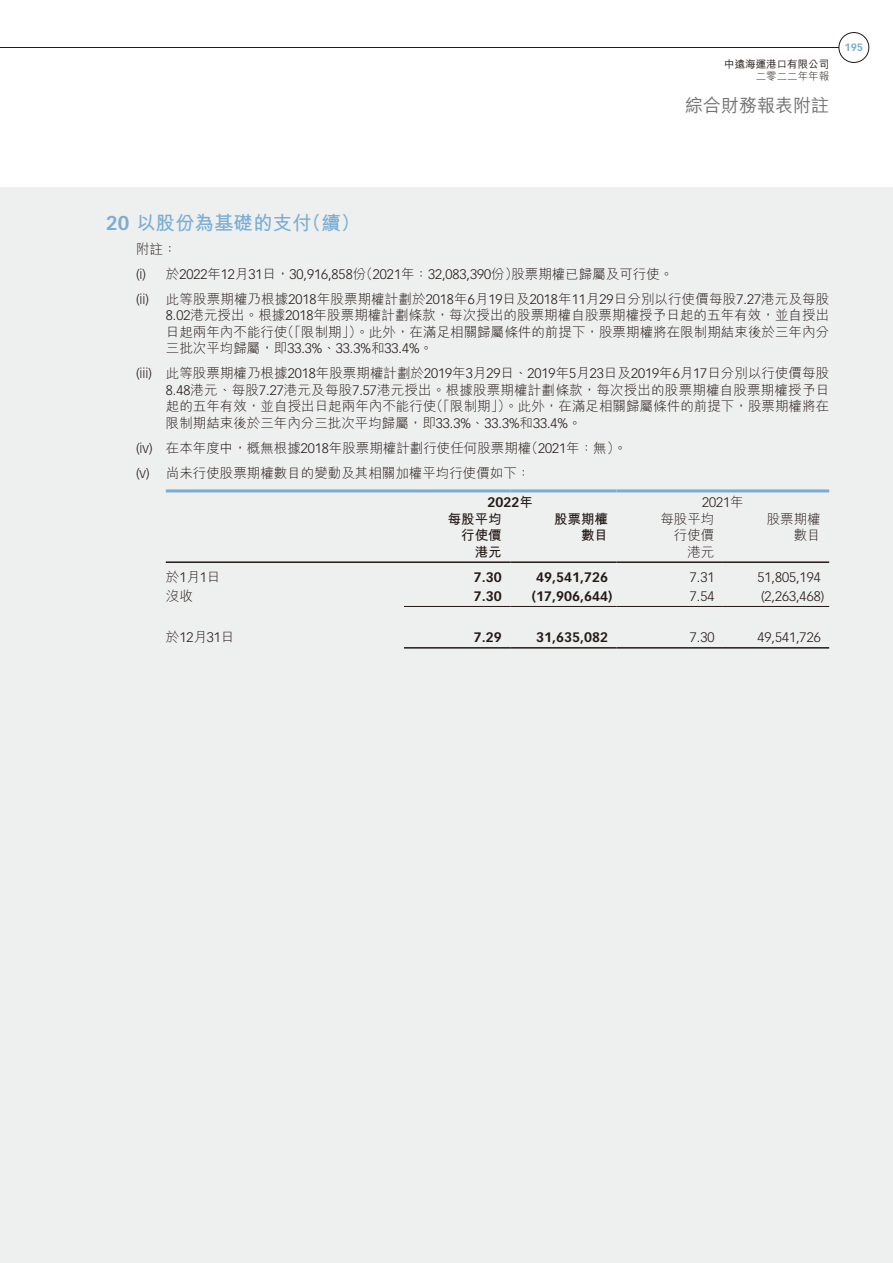
<style>
.page{position:relative;width:893px;height:1263px;background:#fff}
.page>*{position:absolute;margin:0;border:0;box-sizing:border-box;transform-origin:0 0}
.t1{font:19.5px "M Hei HK Bold E Ten B5 H";color:#7aadd3}
.t2{font:18px "M Hei HK Medium E Ten B5 H";color:#717171}
.t3{font:13.5px/16.5px "M Hei HK Light E Ten B5 H";color:#231916;text-align:justify}
.t4{font:300 13.5px "Vectora LT Std";color:#231916}
.t5{font:700 13.5px "Vectora LT Std";color:#231916}
.t6{font:13.5px/16.5px "M Hei HK Bold E Ten B5 H";color:#231916;text-align:right}
.t7{font:10.5px "M Hei HK Medium E Ten B5 H";color:#231916}
.t8{font:10.5px "M Hei HK Light E Ten B5 H";color:#231916}
.t9{font:700 10.5px "Vectora LT Std";color:#7aadd3}
.s1{font-family:"Vectora LT Std";font-weight:700}
.s2{font-family:"M Hei HK Light E Ten B5 H";font-weight:400}
.s3{font-family:"Vectora LT Std";font-weight:300}
.s4{font-family:"M Hei HK Bold E Ten B5 H";font-weight:400}
</style>
<div class="page">
<div style="left:0;top:187px;width:893px;height:1076px;background:#eeefef"></div>
<div style="left:839px;top:32px;width:30px;height:31px;border:1px solid #231916;border-radius:50%"></div>
<hr style="left:0;top:47px;width:839px;height:1px;background:#231916">
<hr style="left:166px;top:489px;width:238px;height:3px;background:#7aadd3">
<hr style="left:404px;top:489px;width:106px;height:3px;background:#7aadd3">
<hr style="left:510px;top:489px;width:107px;height:3px;background:#7aadd3">
<hr style="left:617px;top:489px;width:106px;height:3px;background:#7aadd3">
<hr style="left:723px;top:489px;width:106px;height:3px;background:#7aadd3">
<hr style="left:166px;top:561px;width:238px;height:2px;background:#231916">
<hr style="left:404px;top:561px;width:106px;height:2px;background:#231916">
<hr style="left:510px;top:561px;width:107px;height:2px;background:#231916">
<hr style="left:617px;top:561px;width:106px;height:2px;background:#231916">
<hr style="left:723px;top:561px;width:106px;height:2px;background:#231916">
<hr style="left:404px;top:606px;width:106px;height:1px;background:#231916">
<hr style="left:510px;top:606px;width:107px;height:1px;background:#231916">
<hr style="left:617px;top:606px;width:106px;height:1px;background:#231916">
<hr style="left:723px;top:606px;width:106px;height:1px;background:#231916">
<hr style="left:404px;top:647px;width:106px;height:2px;background:#231916">
<hr style="left:510px;top:647px;width:107px;height:2px;background:#231916">
<hr style="left:617px;top:647px;width:106px;height:2px;background:#231916">
<hr style="left:723px;top:647px;width:106px;height:2px;background:#231916">
<p class="t7" style="left:724px;top:60px;width:106px">中遠海運港口有限公司</p>
<p class="t8" style="left:756px;top:72px;width:75px">二零二二年年報</p>
<h2 class="t2" style="left:685px;top:98px;width:146px">綜合財務報表附註</h2>
<p class="t9" style="left:844px;top:42px;width:20px">195</p>
<h1 class="t1" style="left:106px;top:215px;width:256px"><span class="s1">20</span> 以股份為基礎的支付（續）</h1>
<p class="t3" style="left:136px;top:242px;width:42px">附註：</p>
<p class="t4" style="left:136px;top:267px;width:539px">(i) <span class="s2">於</span>2022<span class="s2">年</span>12<span class="s2">月</span>31<span class="s2">日，</span>30,916,858<span class="s2">份（</span>2021<span class="s2">年：</span>32,083,390<span class="s2">份）股票期權已歸屬及可行使。</span></p>
<p class="t3" style="left:166px;top:292px;width:665px;text-indent:-30px"><span class="s3">(ii)</span> 此等股票期權乃根據<span class="s3">2018</span>年股票期權計劃於<span class="s3">2018</span>年<span class="s3">6</span>月<span class="s3">19</span>日及<span class="s3">2018</span>年<span class="s3">11</span>月<span class="s3">29</span>日分別以行使價每股<span class="s3">7.27</span>港元及每股<span class="s3">8.02</span>港元授出。根據<span class="s3">2018</span>年股票期權計劃條款，每次授出的股票期權自股票期權授予日起的五年有效，並自授出日起兩年內不能行使（「限制期」）。此外，在滿足相關歸屬條件的前提下，股票期權將在限制期結束後於三年內分</p>
<p class="t4" style="left:166px;top:342px;width:269px"><span class="s2">三批次平均歸屬，即</span>33.3%<span class="s2">、</span>33.3%<span class="s2">和</span>33.4%<span class="s2">。</span></p>
<p class="t3" style="left:166px;top:367px;width:665px;text-indent:-30px"><span class="s3">(iii)</span> 此等股票期權乃根據<span class="s3">2018</span>年股票期權計劃於<span class="s3">2019</span>年<span class="s3">3</span>月<span class="s3">29</span>日、<span class="s3">2019</span>年<span class="s3">5</span>月<span class="s3">23</span>日及<span class="s3">2019</span>年<span class="s3">6</span>月<span class="s3">17</span>日分別以行使價每股<span class="s3">8.48</span>港元、每股<span class="s3">7.27</span>港元及每股<span class="s3">7.57</span>港元授出。根據股票期權計劃條款，每次授出的股票期權自股票期權授予日起的五年有效，並自授出日起兩年內不能行使（「限制期」）。此外，在滿足相關歸屬條件的前提下，股票期權將在限制期結束後於三年內分三批次平均歸屬，即<span class="s3">33.3%</span>、<span class="s3">33.3%</span>和<span class="s3">33.4%</span>。</p>
<p class="t3" style="left:136px;top:437px;width:492px;line-height:25px"><span class="s3">(iv)</span> 在本年度中，概無根據<span class="s3">2018</span>年股票期權計劃行使任何股票期權（<span class="s3">2021</span>年：無）。<span class="s3">(v)</span> 尚未行使股票期權數目的變動及其相關加權平均行使價如下：</p>
<p class="t5" style="left:488px;top:496px;width:47px">2022<span class="s4">年</span></p>
<p class="t4" style="left:702px;top:496px;width:43px">2021<span class="s2">年</span></p>
<p class="t6" style="left:448px;top:512px;width:55px">每股平均行使價</p>
<p class="t6" style="left:554px;top:512px;width:55px">股票期權數目</p>
<p class="t3" style="left:660px;top:512px;width:55px;text-align:right">每股平均行使價</p>
<p class="t3" style="left:767px;top:512px;width:55px;text-align:right">股票期權數目</p>
<p class="t6" style="left:475px;top:545px;width:28px">港元</p>
<p class="t3" style="left:687px;top:545px;width:28px">港元</p>
<p class="t3" style="left:166px;top:570px;width:56px">於<span class="s3">1</span>月<span class="s3">1</span>日</p>
<p class="t5" style="left:474px;top:571px;width:29px">7.30</p>
<p class="t5" style="left:536px;top:571px;width:73px">49,541,726</p>
<p class="t4" style="left:690px;top:571px;width:26px">7.31</p>
<p class="t4" style="left:757px;top:571px;width:65px">51,805,194</p>
<p class="t3" style="left:166px;top:589px;width:28px">沒收</p>
<p class="t5" style="left:474px;top:589px;width:29px">7.30</p>
<p class="t5" style="left:532px;top:589px;width:82px">(17,906,644)</p>
<p class="t4" style="left:690px;top:589px;width:26px">7.54</p>
<p class="t4" style="left:761px;top:589px;width:65px">(2,263,468)</p>
<p class="t4" style="left:166px;top:631px;width:70px"><span class="s2">於</span>12<span class="s2">月</span>31<span class="s2">日</span></p>
<p class="t5" style="left:474px;top:631px;width:29px">7.29</p>
<p class="t5" style="left:536px;top:631px;width:73px">31,635,082</p>
<p class="t4" style="left:690px;top:631px;width:26px">7.30</p>
<p class="t4" style="left:757px;top:631px;width:65px">49,541,726</p>
</div>
